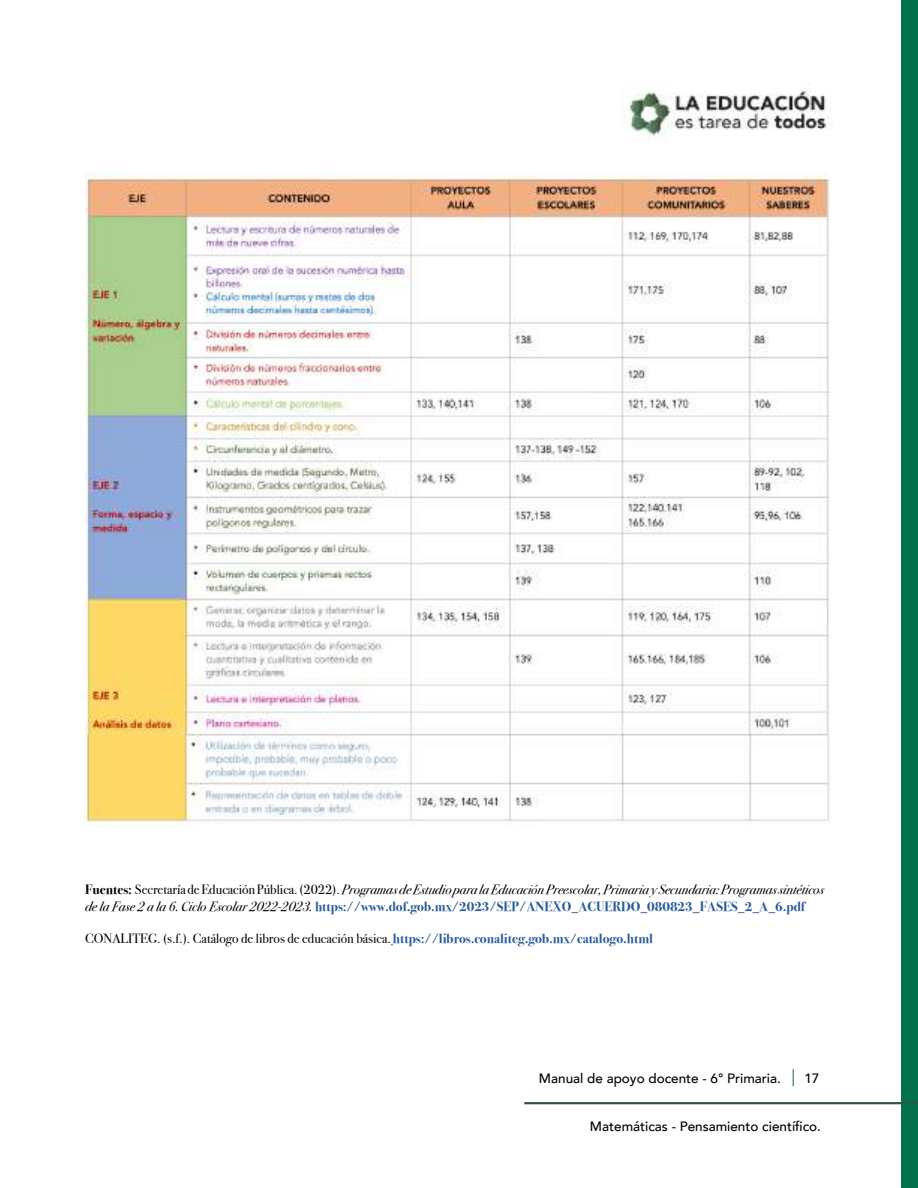
<style>
.page{position:relative;width:918px;height:1188px;background:#fff}
.page>*{position:absolute;margin:0;border:0;box-sizing:border-box;transform-origin:0 0}
.t1{font:italic 13.5px/16.2px "Bodoni Svty Two ITCTT";color:#000}
.t2{font:13.5px "Bodoni Svty Two ITCTT";color:#000}
.t3{font:500 13.5px "Avenir";color:#000}
.s1{font-weight:700;font-style:normal}
.s2{font-style:normal}
.s3{font-weight:700;font-style:normal;color:#265a9b}
.s4{font-weight:700;color:#265a9b}
</style>
<div class="page">
<div style="left:901px;top:0;width:17px;height:1188px;background:#04714c"></div>
<hr style="left:524px;top:1102px;width:394px;height:2px;background:#30593f">
<svg style="left:793px;top:1069px;width:1px;height:17px"></svg>
<img style="left:621px;top:84px;width:212px;height:56px">
<img style="left:85px;top:172px;width:744px;height:563px">
<img style="left:84px;top:735px;width:745px;height:89px">
<p class="t1" style="left:85px;top:881px;width:741px"><span class="s1">Fuentes:</span> <span class="s2">Secretaría de Educación Pública. (2022).</span> Programas de Estudio para la Educación Preescolar, Primaria y Secundaria: Programas sintéticos de la Fase 2 a la 6. Ciclo Escolar 2022-2023. <span class="s3">https://www.dof.gob.mx/2023/SEP/ANEXO_ACUERDO_080823_FASES_2_A_6.pdf</span></p>
<p class="t2" style="left:85px;top:927px;width:570px">CONALITEG. (s.f.). Catálogo de libros de educación básica. <span class="s4">https://libros.conaliteg.gob.mx/catalogo.html</span></p>
<p class="t3" style="left:539px;top:1066px;width:244px">Manual de apoyo docente - 6° Primaria.</p>
<p class="t3" style="left:804px;top:1066px;width:17px">17</p>
<p class="t3" style="left:590px;top:1114px;width:233px">Matemáticas - Pensamiento científico.</p>
</div>
